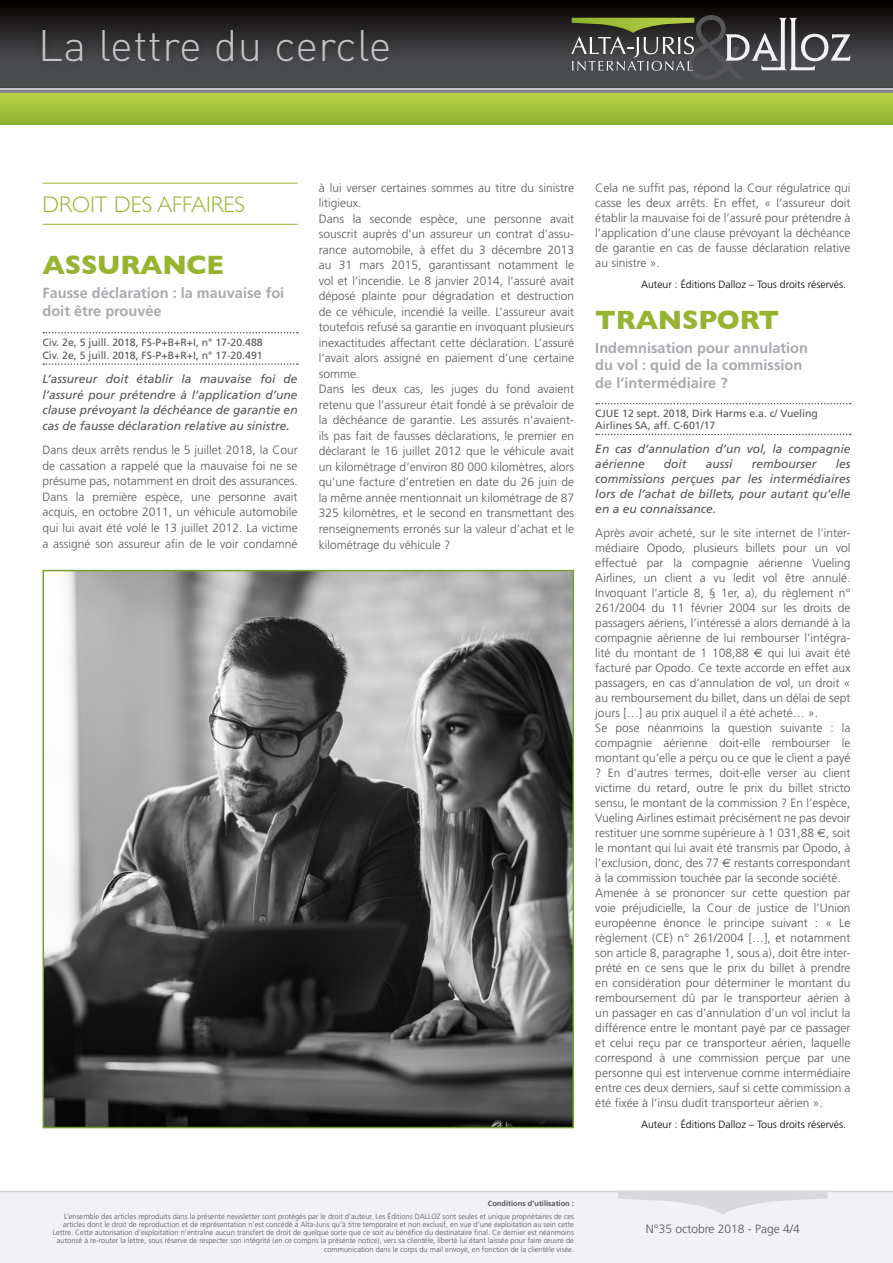
<style>
.page{position:relative;width:893px;height:1263px;background:#fff}
.page>*{position:absolute;margin:0;border:0;box-sizing:border-box;transform-origin:0 0}
.t1{font:300 95.85px "Gill Sans";color:#565658}
.t2{font:300 43.5px "DIN";letter-spacing:.01em;color:#c5c5c8}
.t3{font:700 27px "Gill Sans";letter-spacing:-.01em;color:#96b42f}
.t4{font:300 22.5px "Gill Sans";color:#96b42f}
.t5{font:700 14.55px/17.4px "Frutiger";color:#a8a9ae}
.t6{font:300 12px/15px "Frutiger";color:#565658;text-align:justify}
.t7{font:italic 12px/15px "Frutiger";color:#565658;text-align:justify}
.t8{font:10.5px/12.9px "Frutiger";color:#565658}
.t9{font:300 10.5px "Frutiger";color:#000}
.t10{font:300 7.5px/8.2px "Frutiger";color:#565658;text-align:right}
.t11{font:700 7.5px "Frutiger";color:#565658}
.s1{font-family:"Euro Sans";font-weight:400}
</style>
<div class="page">
<div style="left:0;top:1190px;width:893px;height:73px;background:#f2f1f3"></div>
<hr style="left:43px;top:183px;width:255px;height:1px;background:#96b42f">
<hr style="left:43px;top:224px;width:255px;height:1px;background:#96b42f">
<svg style="left:43px;top:332px;width:255px;height:1px"></svg>
<svg style="left:43px;top:363px;width:255px;height:2px"></svg>
<svg style="left:596px;top:403px;width:255px;height:1px"></svg>
<svg style="left:596px;top:434px;width:255px;height:1px"></svg>
<img style="left:46px;top:573px;width:525px;height:552px">
<div style="left:43px;top:570px;width:531px;height:558px;border:2px solid #76a02d"></div>
<svg style="left:0;top:0;width:893px;height:87px;background:#2d2d2d"></svg>
<div style="left:35px;top:22px;width:362px;height:47px;background:#000;opacity:.2"></div>
<svg style="left:0;top:93px;width:893px;height:31px;background:#a3c23c"></svg>
<hr style="left:0;top:87px;width:893px;height:2px;background:#47453e">
<hr style="left:0;top:89px;width:893px;height:2px;background:#c3c4c7">
<hr style="left:0;top:90px;width:893px;height:2px;background:#7d7a7a">
<hr style="left:0;top:91px;width:893px;height:2px;background:#88878a">
<svg style="left:571px;top:18px;width:123px;height:53px;background:#606452"></svg>
<svg style="left:725px;top:18px;width:126px;height:52px"></svg>
<svg style="left:618px;top:1191px;width:210px;height:24px"></svg>
<div style="left:43px;top:1200px;width:531px;height:51px;background:#f2f1f3"></div>
<h2 class="t2" style="left:38px;top:19px;width:355px">La lettre du cercle</h2>
<h1 class="t1" style="left:685px;top:-28px;width:60px">&amp;</h1>
<h3 class="t4" style="left:43px;top:187px;width:204px">DROIT DES AFFAIRES</h3>
<h3 class="t3" style="left:43px;top:243px;width:183px">ASSURANCE</h3>
<p class="t5" style="left:43px;top:284px;width:243px;line-height:18px">Fausse déclaration : la mauvaise foi doit être prouvée</p>
<p class="t8" style="left:43px;top:336px;width:222px">Civ. 2e, 5 juill. 2018, FS-P+B+R+I, n° 17-20.488<br>Civ. 2e, 5 juill. 2018, FS-P+B+R+I, n° 17-20.491</p>
<p class="t7" style="left:43px;top:371px;width:257px;line-height:15.6px">L’assureur doit établir la mauvaise foi de l’assuré pour prétendre à l’application d’une clause prévoyant la déchéance de garantie en cas de fausse déclaration relative au sinistre.</p>
<p class="t6" style="left:43px;top:442px;width:257px;line-height:15.6px">Dans deux arrêts rendus le 5 juillet 2018, la Cour de cassation a rappelé que la mauvaise foi ne se présume pas, notamment en droit des assurances.<br>Dans la première espèce, une personne avait acquis, en octobre 2011, un véhicule automobile qui lui avait été volé le 13 juillet 2012. La victime a assigné son assureur afin de le voir condamné</p>
<p class="t6" style="left:319px;top:180px;width:257px;line-height:15.5px;text-align:left">à lui verser certaines sommes au titre du sinistre litigieux.<br>Dans la seconde espèce, une personne avait souscrit auprès d’un assureur un contrat d’assu&shy;rance automobile, à effet du 3 décembre 2013 au 31 mars 2015, garantissant notamment le vol et l’incendie. Le 8 janvier 2014, l’assuré avait déposé plainte pour dégradation et destruction de ce véhicule, incendié la veille. L’assureur avait toutefois refusé sa garantie en invoquant plusieurs inexactitudes affectant cette déclaration. L’assuré l’avait alors assigné en paiement d’une certaine somme.<br>Dans les deux cas, les juges du fond avaient retenu que l’assureur était fondé à se prévaloir de la déchéance de garantie. Les assurés n'avaient&shy;ils pas fait de fausses déclarations, le premier en déclarant le 16 juillet 2012 que le véhicule avait un kilométrage d’environ 80 000 kilomètres, alors qu’une facture d’entretien en date du 26 juin de la même année mentionnait un kilométrage de 87<br>325 kilomètres, et le second en transmettant des renseignements erronés sur la valeur d’achat et le kilométrage du véhicule ?</p>
<p class="t6" style="left:595px;top:180px;width:257px">Cela ne suffit pas, répond la Cour régulatrice qui casse les deux arrêts. En effet, « l’assureur doit établir la mauvaise foi de l’assuré pour prétendre à l’application d’une clause prévoyant la déchéance de garantie en cas de fausse déclaration relative au sinistre ».</p>
<p class="t9" style="left:641px;top:278px;width:207px">Auteur : Éditions Dalloz – Tous droits réservés.</p>
<h3 class="t3" style="left:595px;top:298px;width:185px">TRANSPORT</h3>
<p class="t5" style="left:595px;top:339px;width:214px">Indemnisation pour annulation du vol : quid de la commission de l’intermédiaire ?</p>
<p class="t8" style="left:595px;top:407px;width:224px;line-height:12.3px">CJUE 12 sept. 2018, Dirk Harms e.a. c/ Vueling<br>Airlines SA, aff. C-601/17</p>
<p class="t7" style="left:595px;top:441px;width:257px">En cas d’annulation d’un vol, la compagnie aérienne</p>
<p class="t7" style="left:595px;top:456px;width:257px;text-indent:240px">les commissions perçues par les intermédiaires lors de l’achat de billets, pour autant qu’elle en a eu connaissance.</p>
<p class="t6" style="left:595px;top:525px;width:257px;text-align:left">Après avoir acheté, sur le site internet de l’inter&shy;médiaire Opodo, plusieurs billets pour un vol effectué par la compagnie aérienne Vueling Airlines, un client a vu ledit vol être annulé.<br>Invoquant l’article 8, § 1er, a), du règlement n° 261/2004 du 11 février 2004 sur les droits de passagers aériens, l’intéressé a alors demandé à la compagnie aérienne de lui rembourser l’intégra&shy;lité du montant de 1 108,88 <span class="s1">€</span> qui lui avait été facturé par Opodo. Ce texte accorde en effet aux passagers, en cas d’annulation de vol, un droit « au remboursement du billet, dans un délai de sept jours […] au prix auquel il a été acheté… ».<br>Se pose néanmoins la question suivante : la compagnie aérienne doit-elle rembourser le montant qu’elle a perçu ou ce que le client a payé ? En d’autres termes, doit-elle verser au client victime du retard, outre le prix du billet stricto sensu, le montant de la commission ? En l’espèce, Vueling Airlines estimait précisément ne pas devoir restituer une somme supérieure à 1 031,88 <span class="s1">€</span>, soit le montant qui lui avait été transmis par Opodo, à l’exclusion, donc, des 77 <span class="s1">€</span> restants correspondant à la commission touchée par la seconde société.<br>Amenée à se prononcer sur cette question par voie préjudicielle, la Cour de justice de l’Union européenne énonce le principe suivant : « Le règlement (CE) n° 261/2004 […], et notamment son article 8, paragraphe 1, sous a), doit être inter&shy;prété en ce sens que le prix du billet à prendre en considération pour déterminer le montant du remboursement dû par le transporteur aérien à un passager en cas d’annulation d’un vol inclut la différence entre le montant payé par ce passager et celui reçu par ce transporteur aérien, laquelle correspond à une commission perçue par une personne qui est intervenue comme intermédiaire entre ces deux derniers, sauf si cette commission a été fixée à l’insu dudit transporteur aérien ».</p>
<p class="t9" style="left:641px;top:1119px;width:207px">Auteur : Éditions Dalloz – Tous droits réservés.</p>
<p class="t7" style="left:664px;top:456px;width:24px">doit</p>
<p class="t7" style="left:706px;top:456px;width:28px">aussi</p>
<p class="t7" style="left:752px;top:456px;width:66px">rembourser</p>
<p class="t11" style="left:488px;top:1199px;width:88px">Conditions d’utilisation :</p>
<p class="t10" style="left:53px;top:1212px;width:523px">L’ensemble des articles reproduits dans la présente newsletter sont protégés par le droit d’auteur. Les Éditions DALLOZ sont seules et unique propriétaires de ces articles dont le droit de reproduction et de représentation n’est concédé à Alta-Juris qu’à titre temporaire et non exclusif, en vue d’une exploitation au sein cette Lettre. Cette autorisation d’exploitation n’entraîne aucun transfert de droit de quelque sorte que ce soit au bénéfice du destinataire final. Ce dernier est néanmoins autorisé à re-router la lettre, sous réserve de respecter son intégrité (en ce compris la présente notice), vers sa clientèle, liberté lui étant laissée pour faire œuvre de communication dans le corps du mail envoyé, en fonction de la clientèle visée.</p>
<p class="t6" style="left:646px;top:1221px;width:155px">N°35 octobre 2018 - Page 4/4</p>
</div>
